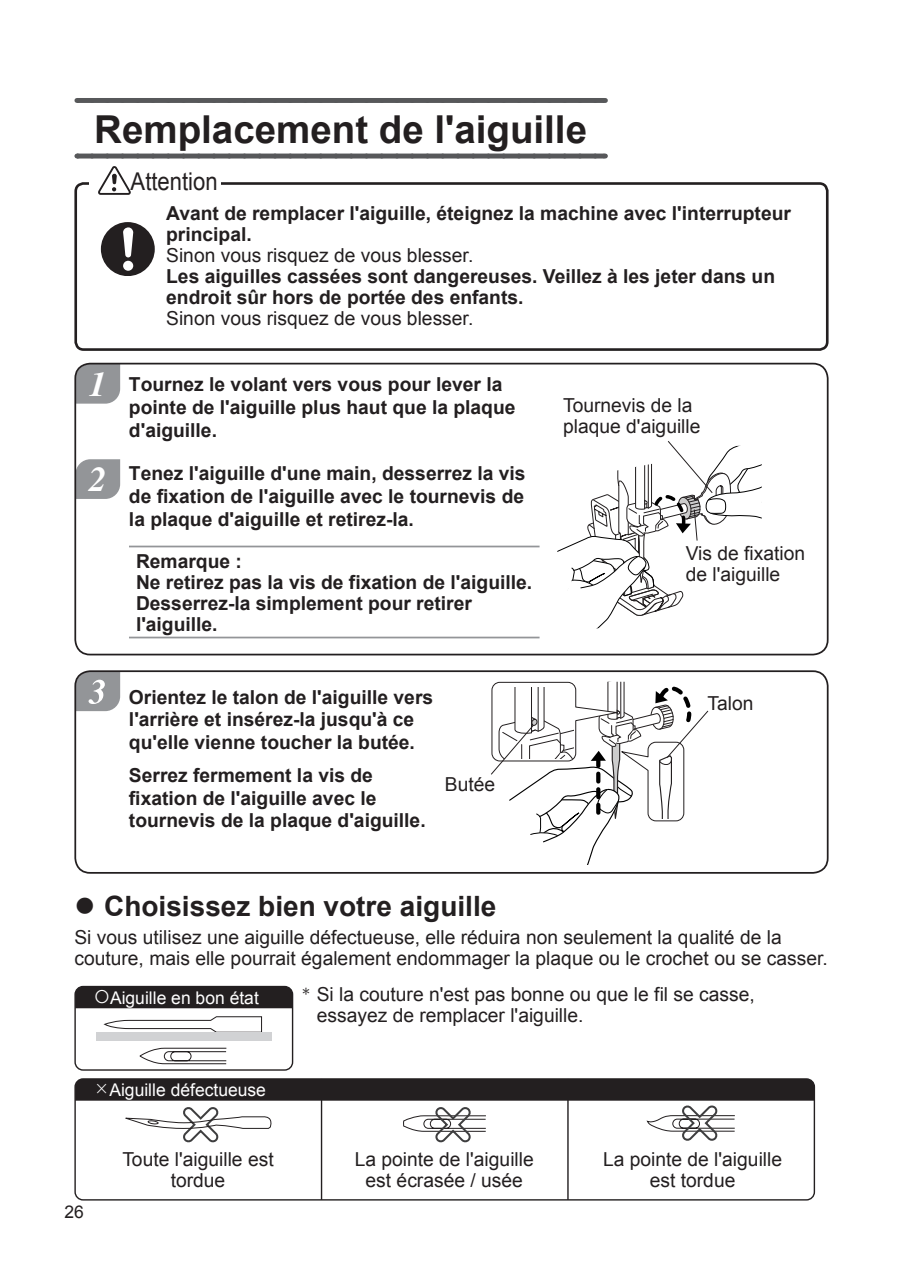
<style>
.page{position:relative;width:903px;height:1275px;background:#fff}
.page>*{position:absolute;margin:0;border:0;box-sizing:border-box;transform-origin:0 0}
.t1{font:700 38.5px "Arial";color:#231f20}
.t2{font:italic 700 35px "Times";color:#fff}
.t3{font:700 28px "Arial";color:#231f20}
.t4{font:24.5px "Arial";color:#231f20;scale:.9 1}
.t5{font:700 19.25px/22.8px "Arial";color:#231f20}
.t6{font:19.25px/21px "Arial";color:#231f20}
.t7{font:17.5px "Arial";color:#fff}
.t8{font:17.5px "Arial";color:#231f20}
.s1{font-family:"Optima"}
</style>
<div class="page">
<svg style="left:74px;top:992px;width:495px;height:208px"></svg>
<div style="left:74px;top:1078px;width:741px;height:122px;border:1px solid #231f20;border-radius:8px"></div>
<svg style="left:77px;top:459px;width:43px;height:40px;background:#989a9d"></svg>
<div style="left:77px;top:98px;width:527px;height:5px;background:#57585a"></div>
<div style="left:77px;top:154px;width:527px;height:5px;background:#57585a"></div>
<svg style="left:92px;top:158px;width:505px;height:1px"></svg>
<svg style="left:76px;top:365px;width:44px;height:39px;background:#97989b"></svg>
<div style="left:74px;top:363px;width:754px;height:292px;border:2px solid #231f20;border-radius:15px"></div>
<svg style="left:77px;top:673px;width:43px;height:38px;background:#9ea0a2"></svg>
<div style="left:74px;top:670px;width:754px;height:204px;border:2px solid #231f20;border-radius:15px"></div>
<svg style="left:491px;top:682px;width:218px;height:182px"></svg>
<hr style="left:129px;top:546px;width:410px;height:1px;background:#939598">
<hr style="left:129px;top:637px;width:410px;height:1px;background:#939598">
<div style="left:74px;top:182px;width:754px;height:169px;border:3px solid #231f20;border-radius:8px"></div>
<div style="left:89px;top:165px;width:132px;height:33px;background:#fff"></div>
<svg style="left:99px;top:167px;width:32px;height:28px"></svg>
<div style="left:101px;top:222px;width:54px;height:54px;background:#231f20;border-radius:50%"></div>
<div style="left:123px;top:261px;width:10px;height:10px;background:#fff;border-radius:50%"></div>
<svg style="left:123px;top:227px;width:10px;height:30px"></svg>
<svg style="left:557px;top:441px;width:205px;height:187px"></svg>
<div style="left:75px;top:986px;width:218px;height:22px;background:#231f20"></div>
<svg style="left:75px;top:1079px;width:739px;height:66px"></svg>
<h1 class="t1" style="left:94px;top:104px;width:494px">Remplacement de l'aiguille</h1>
<h2 class="t2" style="left:89px;top:364px;width:19px">1</h2>
<h2 class="t2" style="left:89px;top:459px;width:19px">2</h2>
<p class="t4" style="left:131px;top:165px;width:98px">Attention</p>
<p class="t5" style="left:166px;top:204px;width:626px;line-height:21px">Avant de remplacer l'aiguille, éteignez la machine avec l'interrupteur principal.</p>
<p class="t6" style="left:166px;top:245px;width:309px">Sinon vous risquez de vous blesser.</p>
<p class="t5" style="left:166px;top:267px;width:610px;line-height:21px">Les aiguilles cassées sont dangereuses. Veillez à les jeter dans un endroit sûr hors de portée des enfants.</p>
<p class="t6" style="left:166px;top:308px;width:309px">Sinon vous risquez de vous blesser.</p>
<p class="t5" style="left:129px;top:374px;width:388px">Tournez le volant vers vous pour lever la pointe de l'aiguille plus haut que la plaque d'aiguille.</p>
<p class="t5" style="left:129px;top:463px;width:398px;text-align:justify">Tenez l'aiguille d'une main, desserrez la vis de fixation de l'aiguille avec le tournevis de la plaque d'aiguille et retirez-la.</p>
<p class="t5" style="left:136px;top:551px;width:398px;line-height:21px">Remarque :<br>Ne retirez pas la vis de fixation de l'aiguille.<br>Desserrez-la simplement pour retirer l'aiguille.</p>
<p class="t5" style="left:129px;top:686px;width:306px">Orientez le talon de l'aiguille vers l'arrière et insérez-la jusqu'à ce qu'elle vienne toucher la butée.</p>
<p class="t5" style="left:129px;top:764px;width:298px">Serrez fermement la vis de fixation de l'aiguille avec le tournevis de la plaque d'aiguille.</p>
<p class="t6" style="left:445px;top:774px;width:52px">Butée</p>
<p class="t6" style="left:563px;top:394px;width:139px">Tournevis de la plaque d'aiguille</p>
<p class="t6" style="left:686px;top:542px;width:121px">Vis de fixation de l'aiguille</p>
<p class="t6" style="left:707px;top:693px;width:48px">Talon</p>
<h3 class="t3" style="left:104px;top:887px;width:394px">Choisissez bien votre aiguille</h3>
<p class="t6" style="left:74px;top:927px;width:755px">Si vous utilisez une aiguille défectueuse, elle réduira non seulement la qualité de la couture, mais elle pourrait également endommager la plaque ou le crochet ou se casser.</p>
<p class="t7" style="left:110px;top:986px;width:150px">Aiguille en bon état</p>
<p class="t6" style="left:317px;top:984px;width:440px;text-indent:-15px"><span class="s1">*</span> Si la couture n'est pas bonne ou que le fil se casse, essayez de remplacer l'aiguille.</p>
<p class="t7" style="left:109px;top:1078px;width:158px">Aiguille défectueuse</p>
<p class="t8" style="left:64px;top:1201px;width:21px">26</p>
<p class="t6" style="left:122px;top:1149px;width:153px;text-align:center">Toute l'aiguille est tordue</p>
<p class="t6" style="left:355px;top:1149px;width:181px;text-align:center">La pointe de l'aiguille est écrasée / usée</p>
<p class="t6" style="left:603px;top:1149px;width:181px;text-align:center">La pointe de l'aiguille est tordue</p>
</div>
